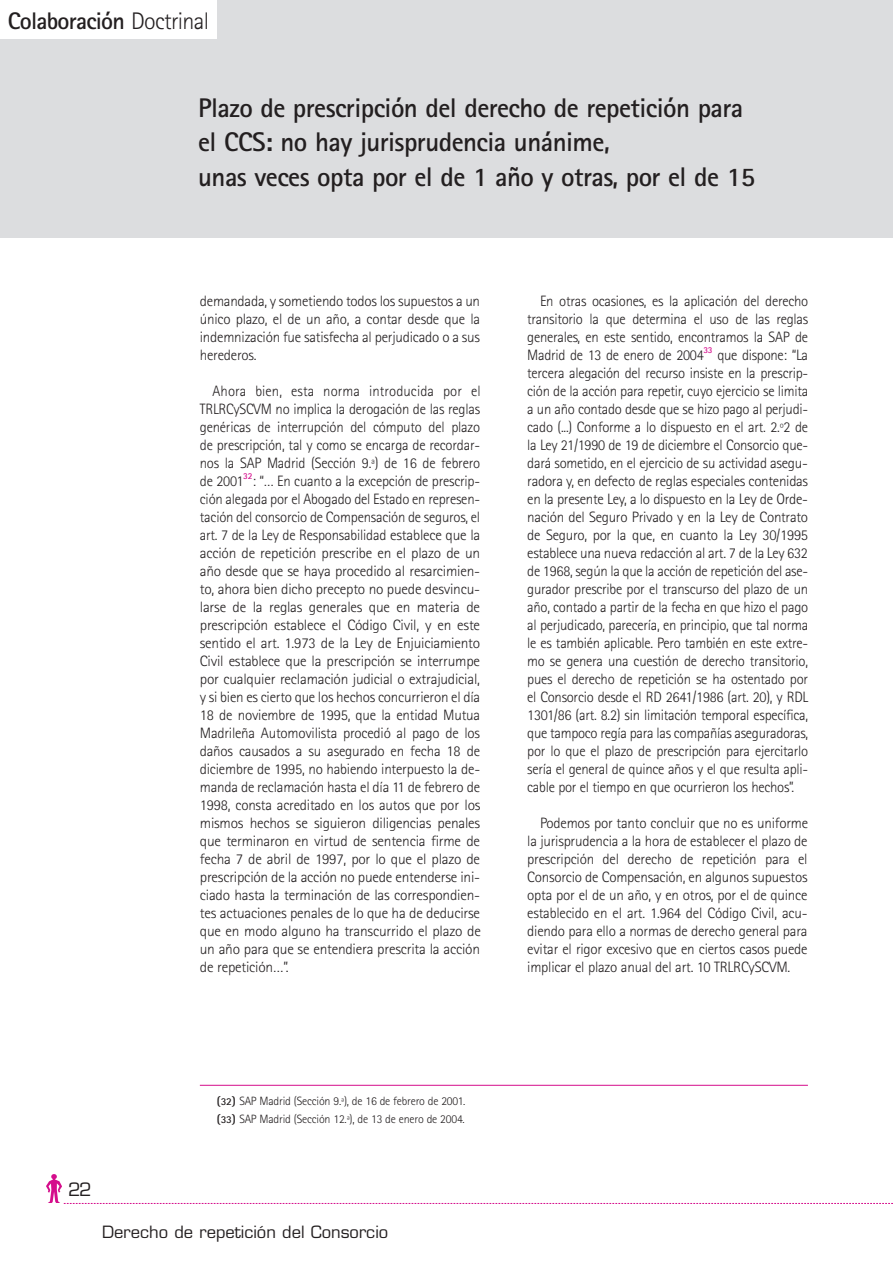
<style>
.page{position:relative;width:893px;height:1263px;background:#fff}
.page>*{position:absolute;margin:0;border:0;box-sizing:border-box;transform-origin:0 0}
.t1{font:700 27px/34.5px "Rotis Sans Serif";letter-spacing:-.02em;color:#231f20}
.t2{font:700 24px "Rotis Sans Serif";letter-spacing:-.03em;color:#231f20}
.t3{font:18px "Eurostile";color:#231f20}
.t4{font:16.5px "Eurostile";color:#231f20}
.t5{font:300 15px/18px "Rotis Sans Serif";letter-spacing:-.015em;color:#231f20;text-align:justify}
.t6{font:300 12px/18.1px "Rotis Sans Serif";letter-spacing:-.015em;color:#231f20}
.t7{font:700 9px "Rotis Sans Serif";color:#d50d8c}
.s1{font-weight:300}
.s2{font-weight:700}
.s3{font-weight:700;font-size:10.5px}
</style>
<div class="page">
<div style="left:0;top:0;width:893px;height:238px;background:#dcdddf"></div>
<svg style="left:64px;top:1203px;width:829px;height:1px"></svg>
<img style="left:47px;top:1175px;width:14px;height:28px">
<div style="left:0;top:0;width:217px;height:38px;background:#fff"></div>
<hr style="left:200px;top:1085px;width:608px;height:1px;background:#d50d8c">
<h2 class="t2" style="left:8px;top:12px;width:203px">Colaboración <span class="s1">Doctrinal</span></h2>
<h1 class="t1" style="left:198px;top:93px;width:558px">Plazo de prescripción del derecho de repetición para el CCS: no hay jurisprudencia unánime,<br>unas veces opta por el de 1 año y otras, por el de 15</h1>
<p class="t5" style="left:200px;top:293px;width:282px">demandada, y sometiendo todos los supuestos a un único plazo, el de un año, a contar desde que la indemnización fue satisfecha al perjudicado o a sus herederos.</p>
<p class="t5" style="left:200px;top:383px;width:282px;text-indent:13px">Ahora bien, esta norma introducida por el TRLRCySCVM no implica la derogación de las reglas genéricas de interrupción del cómputo del plazo de prescripción, tal y como se encarga de recordar&shy;nos la SAP Madrid (Sección 9.ª) de 16 de febrero de 2001</p>
<p class="t7" style="left:243px;top:472px;width:11px">32</p>
<p class="t5" style="left:200px;top:473px;width:282px;text-indent:53px">: “… En cuanto a la excepción de prescrip&shy;ción alegada por el Abogado del Estado en represen&shy;tación del consorcio de Compensación de seguros, el art. 7 de la Ley de Responsabilidad establece que la acción de repetición prescribe en el plazo de un año desde que se haya procedido al resarcimien&shy;to, ahora bien dicho precepto no puede desvincu&shy;larse de la reglas generales que en materia de prescripción establece el Código Civil, y en este sentido el art. 1.973 de la Ley de Enjuiciamiento Civil establece que la prescripción se interrumpe por cualquier reclamación judicial o extrajudicial, y si bien es cierto que los hechos concurrieron el día 18 de noviembre de 1995, que la entidad Mutua Madrileña Automovilista procedió al pago de los daños causados a su asegurado en fecha 18 de diciembre de 1995, no habiendo interpuesto la de&shy;manda de reclamación hasta el día 11 de febrero de 1998, consta acreditado en los autos que por los mismos hechos se siguieron diligencias penales que terminaron en virtud de sentencia firme de fecha 7 de abril de 1997, por lo que el plazo de prescripción de la acción no puede entenderse ini&shy;ciado hasta la terminación de las correspondien&shy;tes actuaciones penales de lo que ha de deducirse que en modo alguno ha transcurrido el plazo de un año para que se entendiera prescrita la acción de repetición…”.</p>
<p class="t5" style="left:527px;top:293px;width:282px;text-indent:13px">En otras ocasiones, es la aplicación del derecho transitorio la que determina el uso de las reglas generales, en este sentido, encontramos la SAP de Madrid de 13 de enero de 2004</p>
<p class="t7" style="left:703px;top:346px;width:11px">33</p>
<p class="t5" style="left:527px;top:347px;width:282px;text-indent:190px">que dispone: “La tercera alegación del recurso insiste en la prescrip&shy;ción de la acción para repetir, cuyo ejercicio se limita a un año contado desde que se hizo pago al perjudi&shy;cado (...) Conforme a lo dispuesto en el art. 2.º2 de la Ley 21/1990 de 19 de diciembre el Consorcio que&shy;dará sometido, en el ejercicio de su actividad asegu&shy;radora y, en defecto de reglas especiales contenidas en la presente Ley, a lo dispuesto en la Ley de Orde&shy;nación del Seguro Privado y en la Ley de Contrato de Seguro, por la que, en cuanto la Ley 30/1995 establece una nueva redacción al art. 7 de la Ley 632 de 1968, según la que la acción de repetición del ase&shy;gurador prescribe por el transcurso del plazo de un año, contado a partir de la fecha en que hizo el pago al perjudicado, parecería, en principio, que tal norma le es también aplicable. Pero también en este extre&shy;mo se genera una cuestión de derecho transitorio, pues el derecho de repetición se ha ostentado por el Consorcio desde el RD 2641/1986 (art. 20), y RDL 1301/86 (art. 8.2) sin limitación temporal específica, que tampoco regía para las compañías aseguradoras, por lo que el plazo de prescripción para ejercitarlo sería el general de quince años y el que resulta apli&shy;cable por el tiempo en que ocurrieron los hechos”.</p>
<p class="t5" style="left:527px;top:815px;width:282px;text-indent:13px">Podemos por tanto concluir que no es uniforme la jurisprudencia a la hora de establecer el plazo de prescripción del derecho de repetición para el Consorcio de Compensación, en algunos supuestos opta por el de un año, y en otros, por el de quince establecido en el art. 1.964 del Código Civil, acu&shy;diendo para ello a normas de derecho general para evitar el rigor excesivo que en ciertos casos puede implicar el plazo anual del art. 10 TRLRCySCVM.</p>
<p class="t6" style="left:217px;top:1093px;width:250px"><span class="s2">(</span><span class="s3">32</span><span class="s2">)</span> SAP Madrid (Sección 9.ª), de 16 de febrero de 2001. <span class="s2">(</span><span class="s3">33</span><span class="s2">)</span> SAP Madrid (Sección 12.ª), de 13 de enero de 2004.</p>
<p class="t3" style="left:68px;top:1182px;width:25px">22</p>
<p class="t4" style="left:102px;top:1225px;width:288px">Derecho de repetición del Consorcio</p>
</div>
